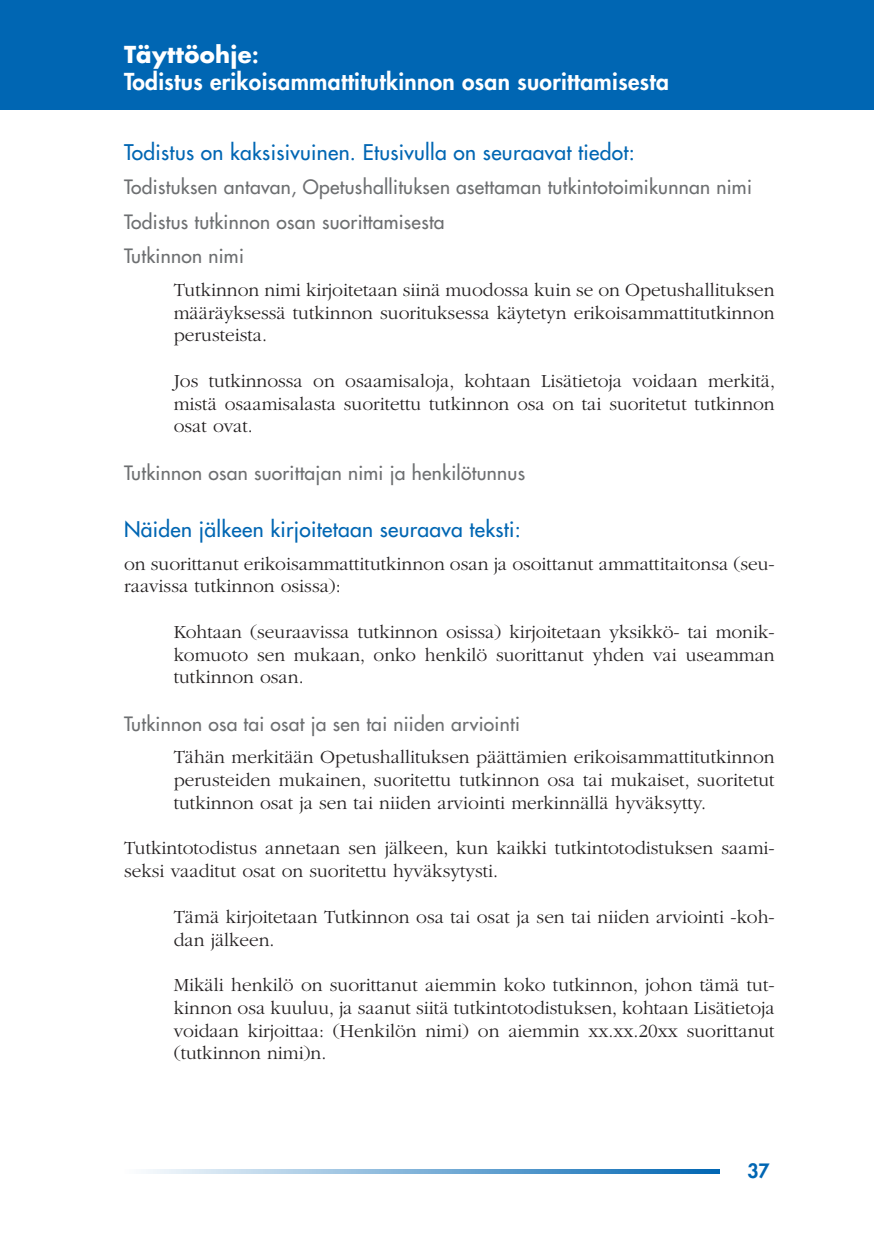
<style>
.page{position:relative;width:874px;height:1241px;background:#fff}
.page>*{position:absolute;margin:0;border:0;box-sizing:border-box;transform-origin:0 0}
.t1{font:800 22.75px/26.2px "Futura Std";letter-spacing:.015em;color:#fff}
.t2{font:500 21px "Futura Std";letter-spacing:.015em;color:#0066b3}
.t3{font:300 19.25px/22.8px "ITC Garamond Std";color:#231f20;text-align:justify}
.t4{font:500 19.25px/34.5px "Futura Std";letter-spacing:.015em;color:#6d6f71}
.t5{font:800 19.25px "Futura Std";color:#0066b3}
.s1{font-weight:700}
</style>
<div class="page">
<div style="left:0;top:0;width:873px;height:109px;background:#0066b3"></div>
<svg style="left:146px;top:1169px;width:573px;height:5px;background:#7aaed6"></svg>
<p class="t1" style="left:124px;top:42px;width:546px"><span class="s1">Täyttöohje</span>:<br>Todistus erikoisammattitutkinnon osan suorittamisesta</p>
<p class="t2" style="left:124px;top:139px;width:512px">Todistus on kaksisivuinen. Etusivulla on seuraavat tiedot:</p>
<p class="t4" style="left:124px;top:170px;width:629px">Todistuksen antavan, Opetushallituksen asettaman tutkintotoimikunnan nimi<br>Todistus tutkinnon osan suorittamisesta<br>Tutkinnon nimi</p>
<p class="t3" style="left:174px;top:278px;width:602px">Tutkinnon nimi kirjoitetaan siinä muodossa kuin se on Opetushallituksen määräyksessä tutkinnon suorituksessa käytetyn erikoisammattitutkinnon perusteista.</p>
<p class="t3" style="left:174px;top:369px;width:602px">Jos tutkinnossa on osaamisaloja, kohtaan Lisätietoja voidaan merkitä, mistä osaamisalasta suoritettu tutkinnon osa on tai suoritetut tutkinnon osat ovat.</p>
<p class="t4" style="left:124px;top:455px;width:402px">Tutkinnon osan suorittajan nimi ja henkilötunnus</p>
<p class="t2" style="left:124px;top:516px;width:398px">Näiden jälkeen kirjoitetaan seuraava teksti:</p>
<p class="t3" style="left:124px;top:552px;width:651px">on suorittanut erikoisammattitutkinnon osan ja osoittanut ammattitaitonsa (seu&shy;raavissa tutkinnon osissa):</p>
<p class="t3" style="left:174px;top:620px;width:602px">Kohtaan (seuraavissa tutkinnon osissa) kirjoitetaan yksikkö- tai monik&shy;komuoto sen mukaan, onko henkilö suorittanut yhden vai useamman tutkinnon osan.</p>
<p class="t4" style="left:124px;top:706px;width:397px">Tutkinnon osa tai osat ja sen tai niiden arviointi</p>
<p class="t3" style="left:174px;top:746px;width:602px">Tähän merkitään Opetushallituksen päättämien erikoisammattitutkinnon perusteiden mukainen, suoritettu tutkinnon osa tai mukaiset, suoritetut tutkinnon osat ja sen tai niiden arviointi merkinnällä hyväksytty.</p>
<p class="t3" style="left:124px;top:837px;width:651px">Tutkintotodistus annetaan sen jälkeen, kun kaikki tutkintotodistuksen saami&shy;seksi vaaditut osat on suoritettu hyväksytysti.</p>
<p class="t3" style="left:174px;top:905px;width:602px">Tämä kirjoitetaan Tutkinnon osa tai osat ja sen tai niiden arviointi -koh&shy;dan jälkeen.</p>
<p class="t3" style="left:174px;top:973px;width:602px">Mikäli henkilö on suorittanut aiemmin koko tutkinnon, johon tämä tut&shy;kinnon osa kuuluu, ja saanut siitä tutkintotodistuksen, kohtaan Lisätietoja voidaan kirjoittaa: (Henkilön nimi) on aiemmin xx.xx.20xx suorittanut (tutkinnon nimi)n.</p>
<p class="t5" style="left:747px;top:1158px;width:24px">37</p>
</div>
